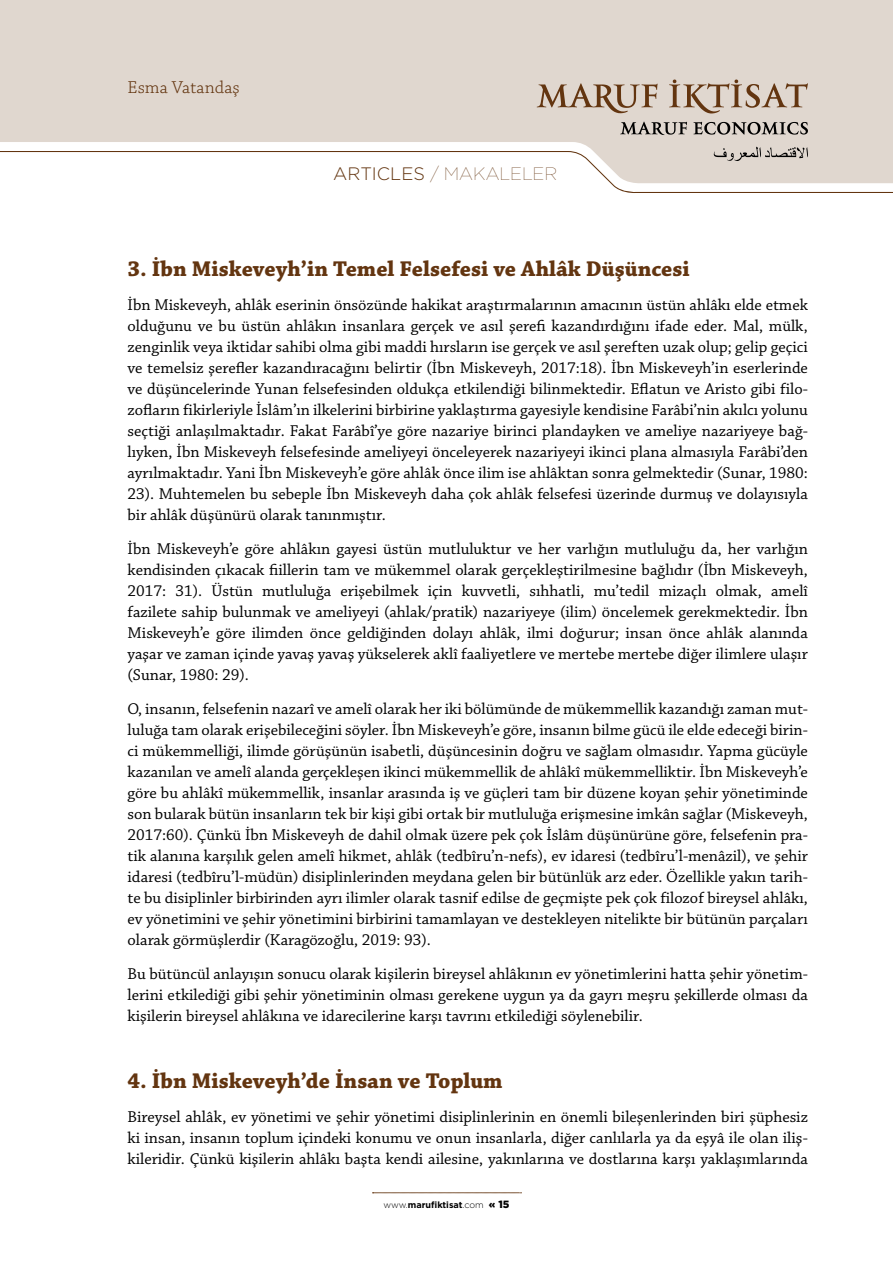
<style>
.page{position:relative;width:893px;height:1263px;background:#fff}
.page>*{position:absolute;margin:0;border:0;box-sizing:border-box;transform-origin:0 0}
.t1{font:700 22.5px "Chaparral Pro";color:#633510}
.t2{font:18px "Gotham Thin Tr";color:#633510}
.t3{font:18px "Chaparral Pro Light Capt";color:#633510}
.t4{font:16.5px/21px "Chaparral Pro";color:#000;text-align:justify}
.t5{font:9px "Gotham Bold Tr";color:#000}
.s1{font-family:"Gotham Light Tr"}
.s2{font-family:"Gotham Black Tr";font-size:10.5px}
</style>
<div class="page">
<div style="left:0;top:0;width:893px;height:146px;background:#e0d7cf"></div>
<svg style="left:372px;top:1192px;width:149px;height:1px"></svg>
<svg style="left:537px;top:83px;width:121px;height:30px;background:#beab9c"></svg>
<svg style="left:669px;top:80px;width:139px;height:33px;background:#c3b2a3"></svg>
<svg style="left:620px;top:122px;width:67px;height:13px"></svg>
<svg style="left:693px;top:122px;width:115px;height:13px"></svg>
<svg style="left:0;top:146px;width:893px;height:47px"></svg>
<p class="t3" style="left:128px;top:77px;width:114px">Esma Vatandaş</p>
<p class="t2" style="left:333px;top:165px;width:226px"><span class="s1">ARTICLES</span> / MAKALELER</p>
<h1 class="t1" style="left:128px;top:256px;width:564px">3. İbn Miskeveyh’in Temel Felsefesi ve Ahlâk Düşüncesi</h1>
<p class="t4" style="left:128px;top:295px;width:682px">İbn Miskeveyh, ahlâk eserinin önsözünde hakikat araştırmalarının amacının üstün ahlâkı elde etmek olduğunu ve bu üstün ahlâkın insanlara gerçek ve asıl şerefi kazandırdığını ifade eder. Mal, mülk, zenginlik veya iktidar sahibi olma gibi maddi hırsların ise gerçek ve asıl şereften uzak olup; gelip geçici ve temelsiz şerefler kazandıracağını belirtir (İbn Miskeveyh, 2017:18). İbn Miskeveyh’in eserlerinde ve düşüncelerinde Yunan felsefesinden oldukça etkilendiği bilinmektedir. Eflatun ve Aristo gibi filo&shy;zofların fikirleriyle İslâm’ın ilkelerini birbirine yaklaştırma gayesiyle kendisine Farâbi’nin akılcı yolunu seçtiği anlaşılmaktadır. Fakat Farâbî’ye göre nazariye birinci plandayken ve ameliye nazariyeye bağ&shy;lıyken, İbn Miskeveyh felsefesinde ameliyeyi önceleyerek nazariyeyi ikinci plana almasıyla Farâbi’den ayrılmaktadır. Yani İbn Miskeveyh’e göre ahlâk önce ilim ise ahlâktan sonra gelmektedir (Sunar, 1980:<br>23). Muhtemelen bu sebeple İbn Miskeveyh daha çok ahlâk felsefesi üzerinde durmuş ve dolayısıyla bir ahlâk düşünürü olarak tanınmıştır.</p>
<p class="t4" style="left:128px;top:539px;width:682px">İbn Miskeveyh’e göre ahlâkın gayesi üstün mutluluktur ve her varlığın mutluluğu da, her varlığın kendisinden çıkacak fiillerin tam ve mükemmel olarak gerçekleştirilmesine bağlıdır (İbn Miskeveyh, 2017: 31). Üstün mutluluğa erişebilmek için kuvvetli, sıhhatli, mu’tedil mizaçlı olmak, amelî fazilete sahip bulunmak ve ameliyeyi (ahlak/pratik) nazariyeye (ilim) öncelemek gerekmektedir. İbn Miskeveyh’e göre ilimden önce geldiğinden dolayı ahlâk, ilmi doğurur; insan önce ahlâk alanında yaşar ve zaman içinde yavaş yavaş yükselerek aklî faaliyetlere ve mertebe mertebe diğer ilimlere ulaşır (Sunar, 1980: 29).</p>
<p class="t4" style="left:128px;top:699px;width:682px">O, insanın, felsefenin nazarî ve amelî olarak her iki bölümünde de mükemmellik kazandığı zaman mut&shy;luluğa tam olarak erişebileceğini söyler. İbn Miskeveyh’e göre, insanın bilme gücü ile elde edeceği birin&shy;ci mükemmelliği, ilimde görüşünün isabetli, düşüncesinin doğru ve sağlam olmasıdır. Yapma gücüyle kazanılan ve amelî alanda gerçekleşen ikinci mükemmellik de ahlâkî mükemmelliktir. İbn Miskeveyh’e göre bu ahlâkî mükemmellik, insanlar arasında iş ve güçleri tam bir düzene koyan şehir yönetiminde son bularak bütün insanların tek bir kişi gibi ortak bir mutluluğa erişmesine imkân sağlar (Miskeveyh, 2017:60). Çünkü İbn Miskeveyh de dahil olmak üzere pek çok İslâm düşünürüne göre, felsefenin pra&shy;tik alanına karşılık gelen amelî hikmet, ahlâk (tedbîru’n-nefs), ev idaresi (tedbîru’l-menâzil), ve şehir idaresi (tedbîru’l-müdün) disiplinlerinden meydana gelen bir bütünlük arz eder. Özellikle yakın tarih&shy;te bu disiplinler birbirinden ayrı ilimler olarak tasnif edilse de geçmişte pek çok filozof bireysel ahlâkı, ev yönetimini ve şehir yönetimini birbirini tamamlayan ve destekleyen nitelikte bir bütünün parçaları olarak görmüşlerdir (Karagözoğlu, 2019: 93).</p>
<p class="t4" style="left:128px;top:964px;width:682px">Bu bütüncül anlayışın sonucu olarak kişilerin bireysel ahlâkının ev yönetimlerini hatta şehir yönetim&shy;lerini etkilediği gibi şehir yönetiminin olması gerekene uygun ya da gayrı meşru şekillerde olması da kişilerin bireysel ahlâkına ve idarecilerine karşı tavrını etkilediği söylenebilir.</p>
<h1 class="t1" style="left:128px;top:1068px;width:377px">4. İbn Miskeveyh’de İnsan ve Toplum</h1>
<p class="t4" style="left:128px;top:1107px;width:682px">Bireysel ahlâk, ev yönetimi ve şehir yönetimi disiplinlerinin en önemli bileşenlerinden biri şüphesiz ki insan, insanın toplum içindeki konumu ve onun insanlarla, diğer canlılarla ya da eşyâ ile olan iliş&shy;kileridir. Çünkü kişilerin ahlâkı başta kendi ailesine, yakınlarına ve dostlarına karşı yaklaşımlarında</p>
<p class="t5" style="left:383px;top:1199px;width:128px"><span class="s1">www.</span>marufiktisat<span class="s1">.com</span> <span class="s2">« 15</span></p>
</div>
